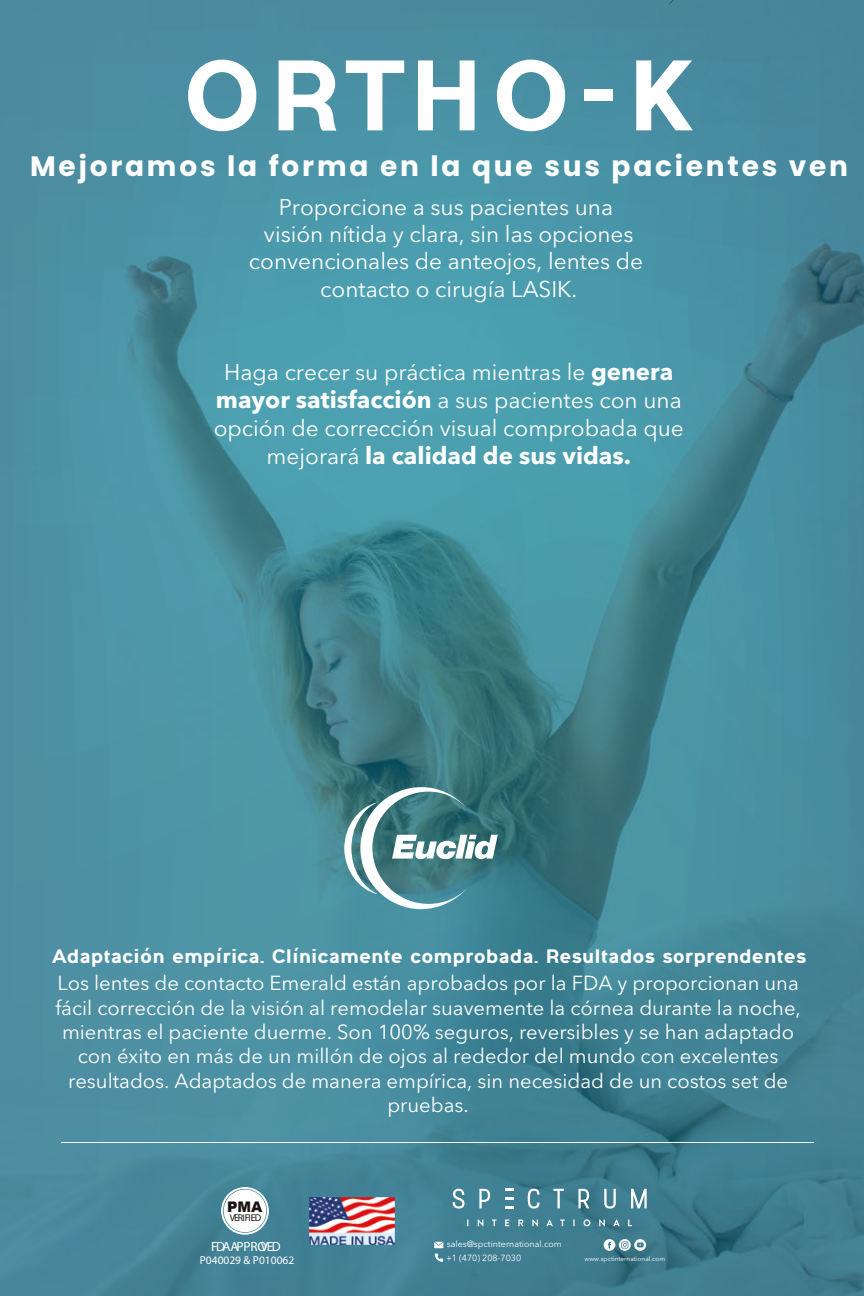
<style>
.page{position:relative;width:864px;height:1296px;background:#fff}
.page>*{position:absolute;margin:0;border:0;box-sizing:border-box;transform-origin:0 0}
.t1{font:89.8px "Ogonek Unicase";letter-spacing:.1em;color:#fff}
.t2{font:700 28px "Poppins";letter-spacing:.1em;color:#fff}
.t3{font:700 24px "Avenir Next LT Pro";color:#fff}
.t4{font:22.6px/27.2px "Avenir Next LT Pro";color:#fff;text-align:center}
.t5{font:20.2px/24.2px "Avenir Next LT Pro";color:#fff;text-align:center}
.t6{font:800 17.6px "Ogonek";color:#fff}
.t7{font:900 14.6px "Arial";color:#1a1514}
.t8{font:700 condensed 13.4px "Myriad Pro";letter-spacing:-.11em;color:#fff}
.t9{font:11.4px "Myriad Pro";color:#fff}
.t10{font:700 condensed 9.8px "Myriad Pro";letter-spacing:-.105em;color:#1a1514}
.t11{font:8.8px/13.8px "Avenir Next LT Pro";color:#fff}
.t12{font:6.6px "Avenir Next LT Pro";color:#fff}
.s1{font-weight:700;font-size:24px}
.s2{font-weight:400;font-size:22.6px}
</style>
<div class="page">
<img style="left:0;top:0;width:864px;height:1296px">
<svg style="left:344px;top:787px;width:154px;height:122px"></svg>
<img style="left:309px;top:1197px;width:86px;height:48px">
<svg style="left:221px;top:1187px;width:48px;height:48px"></svg>
<svg style="left:669px;top:0;width:8px;height:4px"></svg>
<hr style="left:62px;top:1142px;width:752px;height:1px;background:#f3f9f6">
<svg style="left:478px;top:1219px;width:5px;height:7px"></svg>
<svg style="left:492px;top:1220px;width:5px;height:6px"></svg>
<svg style="left:505px;top:1220px;width:4px;height:6px"></svg>
<svg style="left:518px;top:1220px;width:5px;height:6px"></svg>
<svg style="left:532px;top:1219px;width:6px;height:7px"></svg>
<svg style="left:546px;top:1219px;width:7px;height:7px"></svg>
<svg style="left:560px;top:1220px;width:5px;height:6px"></svg>
<svg style="left:573px;top:1220px;width:2px;height:6px"></svg>
<svg style="left:583px;top:1219px;width:7px;height:7px"></svg>
<svg style="left:599px;top:1219px;width:6px;height:7px"></svg>
<svg style="left:613px;top:1219px;width:7px;height:7px"></svg>
<svg style="left:628px;top:1220px;width:4px;height:6px"></svg>
<svg style="left:453px;top:1189px;width:12px;height:20px"></svg>
<svg style="left:479px;top:1189px;width:11px;height:19px"></svg>
<svg style="left:528px;top:1189px;width:11px;height:20px"></svg>
<svg style="left:553px;top:1189px;width:11px;height:19px"></svg>
<svg style="left:578px;top:1189px;width:11px;height:19px"></svg>
<svg style="left:604px;top:1189px;width:12px;height:20px"></svg>
<svg style="left:631px;top:1189px;width:16px;height:19px"></svg>
<svg style="left:505px;top:1189px;width:9px;height:2px"></svg>
<svg style="left:505px;top:1198px;width:9px;height:2px"></svg>
<svg style="left:505px;top:1206px;width:9px;height:2px"></svg>
<svg style="left:604px;top:1239px;width:42px;height:12px"></svg>
<svg style="left:434px;top:1242px;width:9px;height:20px"></svg>
<h1 class="t1" style="left:183px;top:25px;width:511px">ORTHO-K</h1>
<h2 class="t2" style="left:30px;top:150px;width:819px">Mejoramos la forma en la que sus pacientes ven</h2>
<p class="t4" style="left:249px;top:193px;width:396px">Proporcione a sus pacientes una visión nítida y clara, sin las opciones convencionales de anteojos, lentes de contacto o cirugía LASIK.</p>
<p class="t4" style="left:214px;top:358px;width:472px;line-height:28px">Haga crecer su práctica mientras le <span class="s1">genera mayor satisfacción</span> a sus pacientes con una opción de corrección visual comprobada que</p>
<p class="t3" style="left:267px;top:441px;width:366px"><span class="s2">mejorará</span> la calidad de sus vidas.</p>
<p class="t6" style="left:52px;top:942px;width:756px">Adaptación empírica. Clínicamente comprobada. Resultados sorprendentes</p>
<p class="t5" style="left:55px;top:971px;width:747px">Los lentes de contacto Emerald están aprobados por la FDA y proporcionan una fácil corrección de la visión al remodelar suavemente la córnea durante la noche, mientras el paciente duerme. Son 100% seguros, reversibles y se han adaptado con éxito en más de un millón de ojos al rededor del mundo con excelentes resultados. Adaptados de manera empírica, sin necesidad de un costos set de pruebas.</p>
<p class="t7" style="left:227px;top:1196px;width:37px">PMA</p>
<p class="t10" style="left:230px;top:1212px;width:33px">VERIFIED</p>
<p class="t8" style="left:211px;top:1238px;width:71px">FDAAPPROVED</p>
<p class="t9" style="left:200px;top:1253px;width:96px">P040029 &amp; P010062</p>
<p class="t11" style="left:446px;top:1237px;width:117px">sales@spctinternational.com +1 (470) 208-7030</p>
<p class="t12" style="left:584px;top:1254px;width:82px">www.spctinternational.com</p>
</div>
